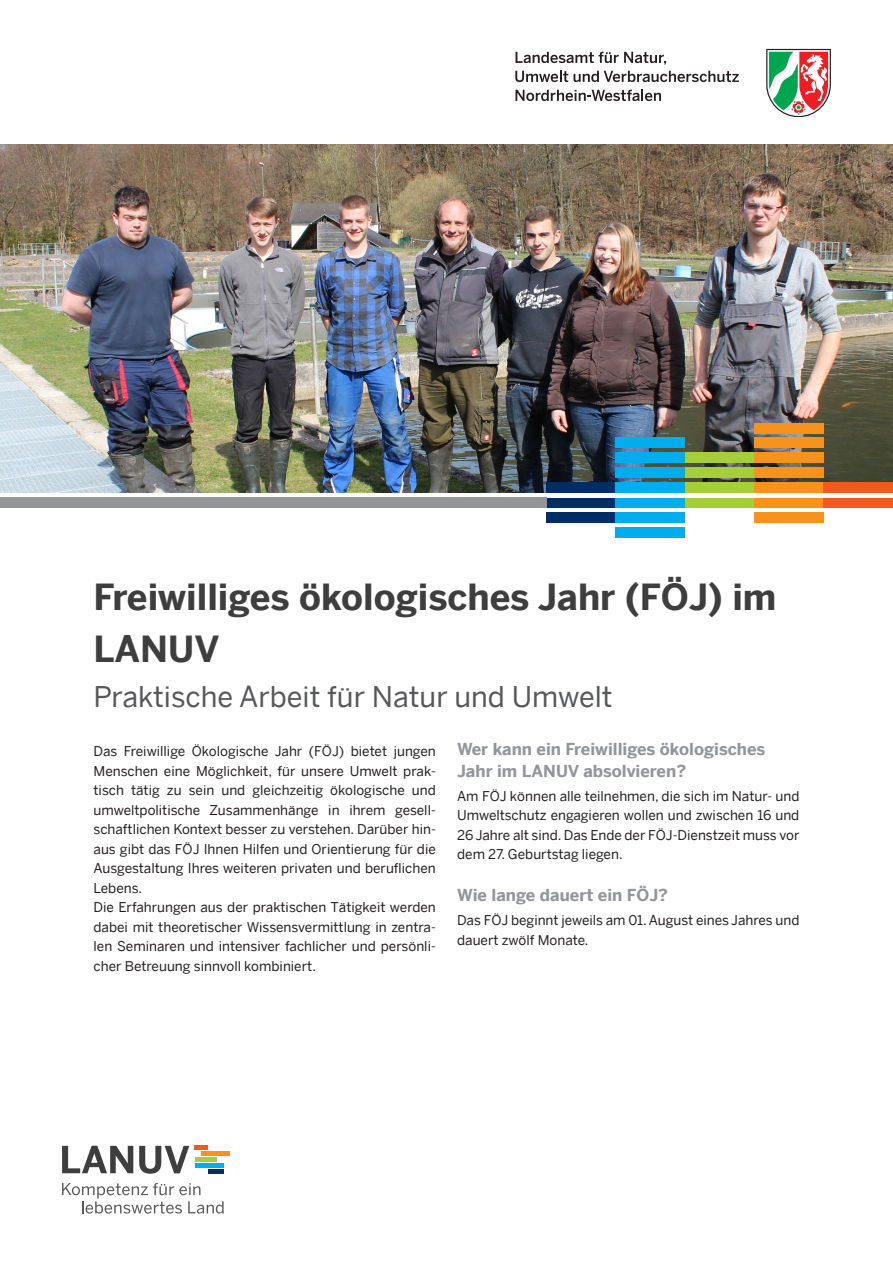
<style>
.page{position:relative;width:893px;height:1263px;background:#fff}
.page>*{position:absolute;margin:0;border:0;box-sizing:border-box;transform-origin:0 0}
.t1{font:700 36px/52.5px "Benton Sans";color:#3e3e3f}
.t2{font:28.5px "Benton Sans";color:#57585a}
.t3{font:700 16.5px/22.5px "Benton Sans";color:#939598}
.t4{font:13.5px/19.5px "Benton Sans";color:#231f20}
</style>
<div class="page">
<img style="left:0;top:145px;width:893px;height:348px">
<svg style="left:62px;top:1146px;width:71px;height:27px"></svg>
<svg style="left:139px;top:1146px;width:50px;height:28px"></svg>
<hr style="left:208px;top:1169px;width:16px;height:4px;background:#002d66">
<hr style="left:195px;top:1163px;width:29px;height:4px;background:#00aeef">
<hr style="left:201px;top:1152px;width:29px;height:4px;background:#f7931d">
<hr style="left:195px;top:1146px;width:13px;height:4px;background:#f15921">
<div style="left:195px;top:1157px;width:21px;height:5px;background:#a6ce39"></div>
<svg style="left:62px;top:1183px;width:162px;height:30px"></svg>
<svg style="left:766px;top:49px;width:65px;height:68px"></svg>
<svg style="left:515px;top:52px;width:151px;height:13px"></svg>
<svg style="left:515px;top:71px;width:224px;height:11px"></svg>
<svg style="left:515px;top:90px;width:146px;height:11px"></svg>
<div style="left:616px;top:438px;width:69px;height:10px;background:#00aeef"></div>
<div style="left:616px;top:527px;width:69px;height:11px;background:#00aeef"></div>
<div style="left:546px;top:497px;width:70px;height:11px;background:#002d66"></div>
<div style="left:546px;top:512px;width:70px;height:11px;background:#002d66"></div>
<div style="left:546px;top:482px;width:70px;height:11px;background:#002d66"></div>
<div style="left:616px;top:512px;width:69px;height:11px;background:#00aeef"></div>
<div style="left:616px;top:497px;width:69px;height:11px;background:#00aeef"></div>
<div style="left:616px;top:482px;width:69px;height:11px;background:#00aeef"></div>
<div style="left:616px;top:467px;width:69px;height:11px;background:#00aeef"></div>
<div style="left:616px;top:452px;width:69px;height:11px;background:#00aeef"></div>
<div style="left:685px;top:467px;width:69px;height:11px;background:#a6ce39"></div>
<div style="left:685px;top:482px;width:69px;height:11px;background:#a6ce39"></div>
<div style="left:685px;top:497px;width:69px;height:11px;background:#a6ce39"></div>
<div style="left:685px;top:452px;width:69px;height:11px;background:#a6ce39"></div>
<div style="left:754px;top:423px;width:70px;height:10px;background:#f7931d"></div>
<div style="left:754px;top:512px;width:70px;height:11px;background:#f7931d"></div>
<div style="left:754px;top:497px;width:70px;height:11px;background:#f7931d"></div>
<div style="left:754px;top:482px;width:70px;height:11px;background:#f7931d"></div>
<div style="left:754px;top:467px;width:70px;height:11px;background:#f7931d"></div>
<div style="left:754px;top:452px;width:70px;height:11px;background:#f7931d"></div>
<div style="left:754px;top:438px;width:70px;height:10px;background:#f7931d"></div>
<div style="left:824px;top:482px;width:69px;height:11px;background:#f15921"></div>
<div style="left:824px;top:497px;width:69px;height:11px;background:#f15921"></div>
<div style="left:0;top:497px;width:546px;height:11px;background:#939598"></div>
<h1 class="t1" style="left:94px;top:570px;width:684px">Freiwilliges ökologisches Jahr (FÖJ) im<br>LANUV</h1>
<h2 class="t2" style="left:94px;top:679px;width:521px">Praktische Arbeit für Natur und Umwelt</h2>
<p class="t4" style="left:94px;top:741px;width:344px">Das Freiwillige Ökologische Jahr (FÖJ) bietet jungen Menschen eine Möglichkeit, für unsere Umwelt prak&shy;tisch tätig zu sein und gleichzeitig ökologische und umweltpolitische Zusammenhänge in ihrem gesell&shy;schaftlichen Kontext besser zu verstehen. Darüber hin&shy;aus gibt das FÖJ Ihnen Hilfen und Orientierung für die Ausgestaltung Ihres weiteren privaten und beruflichen Lebens.<br>Die Erfahrungen aus der praktischen Tätigkeit werden dabei mit theoretischer Wissensvermittlung in zentra&shy;len Seminaren und intensiver fachlicher und persönli&shy;cher Betreuung sinnvoll kombiniert.</p>
<p class="t3" style="left:457px;top:737px;width:310px">Wer kann ein Freiwilliges ökologisches<br>Jahr im LANUV absolvieren?</p>
<p class="t4" style="left:457px;top:786px;width:344px;text-align:justify">Am FÖJ können alle teilnehmen, die sich im Natur- und Umweltschutz engagieren wollen und zwischen 16 und 26 Jahre alt sind. Das Ende der FÖJ-Dienstzeit muss vor dem 27. Geburtstag liegen.</p>
<p class="t3" style="left:457px;top:884px;width:212px">Wie lange dauert ein FÖJ?</p>
<p class="t4" style="left:457px;top:910px;width:344px">Das FÖJ beginnt jeweils am 01. August eines Jahres und dauert zwölf Monate.</p>
</div>
